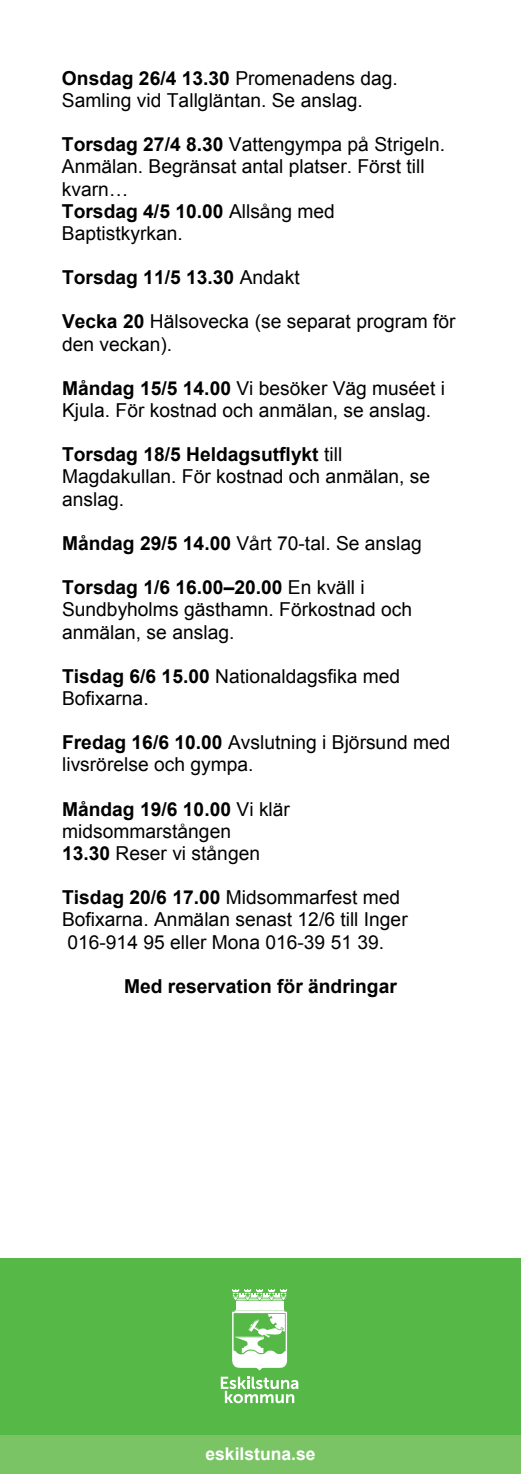
<style>
.page{position:relative;width:521px;height:1474px;background:#fff}
.page>*{position:absolute;margin:0;border:0;box-sizing:border-box;transform-origin:0 0}
.t1{font:19.25px/22.2px "Arial";color:#000}
.t2{font:700 19.25px "Arial";color:#000}
.t3{font:700 17.5px "Arial";color:#fff}
.s1{font-weight:700}
.s2{font-weight:400}
</style>
<div class="page">
<div style="left:0;top:1276px;width:521px;height:197px;background:#7ac465"></div>
<div style="left:0;top:1258px;width:521px;height:176px;background:#56b947"></div>
<svg style="left:221px;top:1376px;width:77px;height:27px"></svg>
<svg style="left:232px;top:1289px;width:55px;height:11px"></svg>
<div style="left:236px;top:1301px;width:47px;height:8px;background:#fff"></div>
<svg style="left:232px;top:1310px;width:55px;height:60px"></svg>
<p class="t1" style="left:62px;top:67px;width:337px"><span class="s1">Onsdag 26/4 13.30</span> Promenadens dag.<br>Samling vid Tallgläntan. Se anslag.</p>
<p class="t1" style="left:62px;top:134px;width:385px"><span class="s1">Torsdag 27/4 8.30</span> Vattengympa på Strigeln.<br>Anmälan. Begränsat antal platser. Först till kvarn…<br><span class="s1">Torsdag 4/5 10.00</span> Allsång med<br>Baptistkyrkan.</p>
<p class="t2" style="left:62px;top:264px;width:239px">Torsdag 11/5 13.30 <span class="s2">Andakt</span></p>
<p class="t1" style="left:62px;top:311px;width:395px"><span class="s1">Vecka 20</span> Hälsovecka (se separat program för den veckan).</p>
<p class="t1" style="left:62px;top:377px;width:384px"><span class="s1">Måndag 15/5 14.00</span> Vi besöker Väg muséet i<br>Kjula. För kostnad och anmälan, se anslag.</p>
<p class="t1" style="left:62px;top:443px;width:370px"><span class="s1">Torsdag 18/5 Heldagsutflykt</span> till<br>Magdakullan. För kostnad och anmälan, se anslag.</p>
<p class="t1" style="left:62px;top:532px;width:361px"><span class="s1">Måndag 29/5 14.00</span> Vårt 70-tal. Se anslag</p>
<p class="t1" style="left:62px;top:576px;width:351px"><span class="s1">Torsdag 1/6 16.00–20.00</span> En kväll i<br>Sundbyholms gästhamn. Förkostnad och anmälan, se anslag.</p>
<p class="t1" style="left:62px;top:665px;width:339px"><span class="s1">Tisdag 6/6 15.00</span> Nationaldagsfika med<br>Bofixarna.</p>
<p class="t1" style="left:62px;top:731px;width:390px"><span class="s1">Fredag 16/6 10.00</span> Avslutning i Björsund med livsrörelse och gympa.</p>
<p class="t1" style="left:62px;top:798px;width:229px"><span class="s1">Måndag 19/6 10.00</span> Vi klär midsommarstången<br><span class="s1">13.30</span> Reser vi stången</p>
<p class="t1" style="left:62px;top:886px;width:347px"><span class="s1">Tisdag 20/6 17.00</span> Midsommarfest med<br>Bofixarna. Anmälan senast 12/6 till Inger<br>016-914 95 eller Mona 016-39 51 39.</p>
<p class="t2" style="left:124px;top:973px;width:274px">Med reservation för ändringar</p>
<p class="t3" style="left:205px;top:1441px;width:111px">eskilstuna.se</p>
</div>
